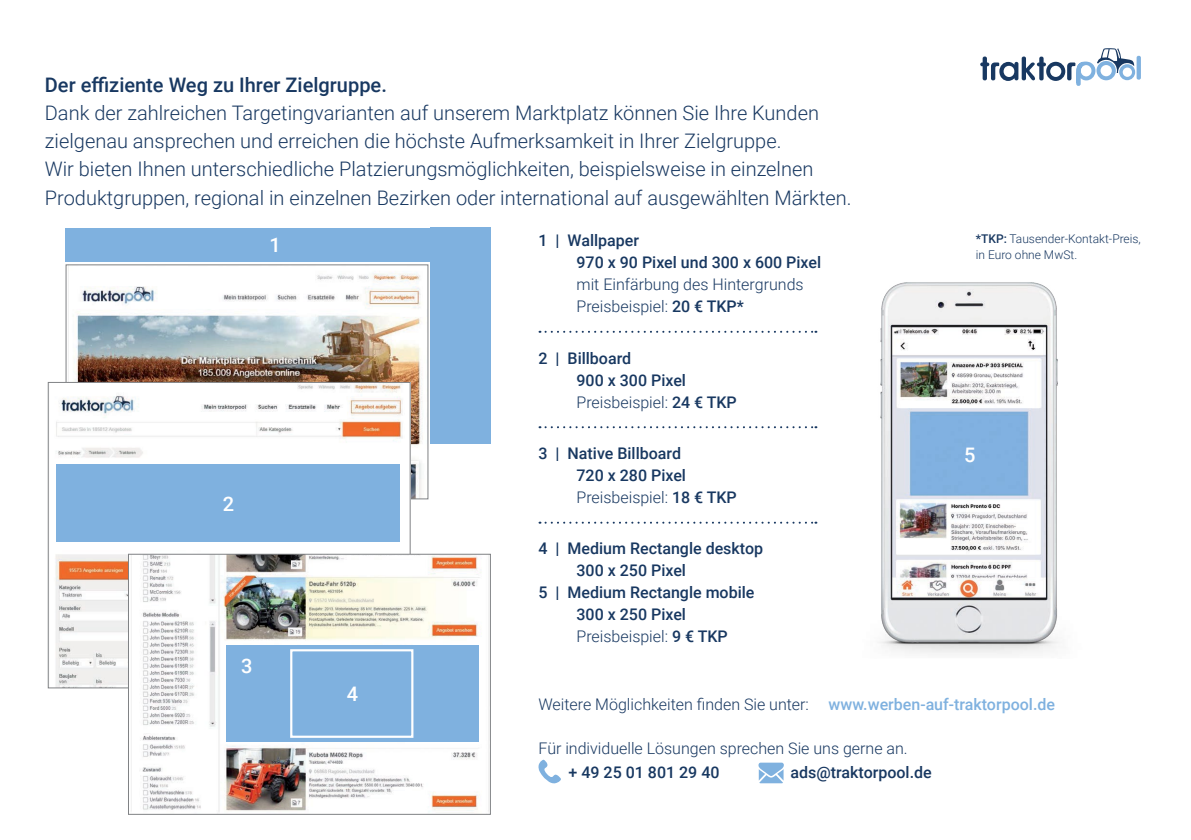
<style>
.page{position:relative;width:1191px;height:840px;background:#fff}
.page>*{position:absolute;margin:0;border:0;box-sizing:border-box;transform-origin:0 0}
.t1{font:300 20px/28px "Roboto";color:#183861}
.t2{font:500 20px "Roboto";color:#183861}
.t3{font:500 20px "Roboto";color:#fff}
.t4{font:500 16px/22px "Roboto";color:#183861}
.t5{font:300 16px/22px "Roboto";color:#183861}
.t6{font:300 12px/16px "Roboto";color:#183861}
.s1{font-weight:500}
.s2{font-weight:300}
.s3{font-weight:500;color:#7fb1df}
</style>
<div class="page">
<svg style="left:1136px;top:56px;width:4px;height:24px"></svg>
<svg style="left:980px;top:48px;width:155px;height:38px"></svg>
<div style="left:65px;top:227px;width:420px;height:34px;background:#7fb1df"></div>
<div style="left:430px;top:227px;width:61px;height:216px;background:#7fb1df"></div>
<img style="left:68px;top:266px;width:355px;height:231px">
<img style="left:55px;top:384px;width:353px;height:301px">
<div style="left:57px;top:464px;width:343px;height:77px;background:#7fb1df"></div>
<img style="left:130px;top:555px;width:351px;height:257px">
<div style="left:128px;top:553px;width:362px;height:261px;border:1px solid #808285"></div>
<div style="left:226px;top:644px;width:253px;height:97px;background:#7fb1df"></div>
<div style="left:290px;top:648px;width:123px;height:89px;border:2px solid #fff"></div>
<svg style="left:758px;top:762px;width:26px;height:20px"></svg>
<svg style="left:538px;top:759px;width:23px;height:24px"></svg>
<img style="left:879px;top:282px;width:180px;height:372px">
<svg style="left:539px;top:330px;width:277px;height:2px"></svg>
<svg style="left:539px;top:426px;width:277px;height:2px"></svg>
<svg style="left:539px;top:521px;width:277px;height:2px"></svg>
<p class="t2" style="left:45px;top:71px;width:343px">Der effiziente Weg zu Ihrer Zielgruppe.</p>
<p class="t1" style="left:45px;top:98px;width:808px">Dank der zahlreichen Targetingvarianten auf unserem Marktplatz können Sie Ihre Kunden zielgenau ansprechen und erreichen die höchste Aufmerksamkeit in Ihrer Zielgruppe.<br>Wir bieten Ihnen unterschiedliche Platzierungsmöglichkeiten, beispielsweise in einzelnen Produktgruppen, regional in einzelnen Bezirken oder international auf ausgewählten Märkten.</p>
<p class="t3" style="left:269px;top:231px;width:13px">1</p>
<p class="t3" style="left:223px;top:489px;width:13px">2</p>
<p class="t3" style="left:241px;top:651px;width:13px">3</p>
<p class="t4" style="left:576px;top:228px;width:246px;text-indent:-38px">1 | Wallpaper<br>970 x 90 Pixel und 300 x 600 Pixel</p>
<p class="t5" style="left:576px;top:272px;width:229px">mit Einfärbung des Hintergrunds<br>Preisbeispiel: <span class="s1">20 € TKP*</span></p>
<p class="t4" style="left:576px;top:346px;width:162px;text-indent:-38px">2 | Billboard<br>900 x 300 Pixel<br><span class="s2">Preisbeispiel:</span> 24 € TKP</p>
<p class="t4" style="left:576px;top:441px;width:162px;text-indent:-38px">3 | Native Billboard<br>720 x 280 Pixel<br><span class="s2">Preisbeispiel:</span> 18 € TKP</p>
<p class="t4" style="left:538px;top:536px;width:226px">4 | Medium Rectangle desktop</p>
<p class="t4" style="left:576px;top:558px;width:111px">300 x 250 Pixel</p>
<p class="t4" style="left:538px;top:580px;width:217px">5 | Medium Rectangle mobile</p>
<p class="t4" style="left:576px;top:602px;width:111px">300 x 250 Pixel</p>
<p class="t5" style="left:576px;top:624px;width:153px">Preisbeispiel: <span class="s1">9 € TKP</span></p>
<p class="t6" style="left:975px;top:230px;width:167px"><span class="s1">*TKP:</span> Tausender-Kontakt-Preis, in Euro ohne MwSt.</p>
<p class="t3" style="left:964px;top:441px;width:13px">5</p>
<p class="t3" style="left:347px;top:679px;width:13px">4</p>
<p class="t5" style="left:538px;top:692px;width:518px">Weitere Möglichkeiten finden Sie unter: <span class="s3">www.werben-auf-traktorpool.de</span></p>
<p class="t5" style="left:538px;top:736px;width:371px">Für individuelle Lösungen sprechen Sie uns gerne an.</p>
<p class="t4" style="left:568px;top:760px;width:152px">+ 49 25 01 801 29 40</p>
<p class="t4" style="left:790px;top:760px;width:143px">ads@traktorpool.de</p>
</div>
